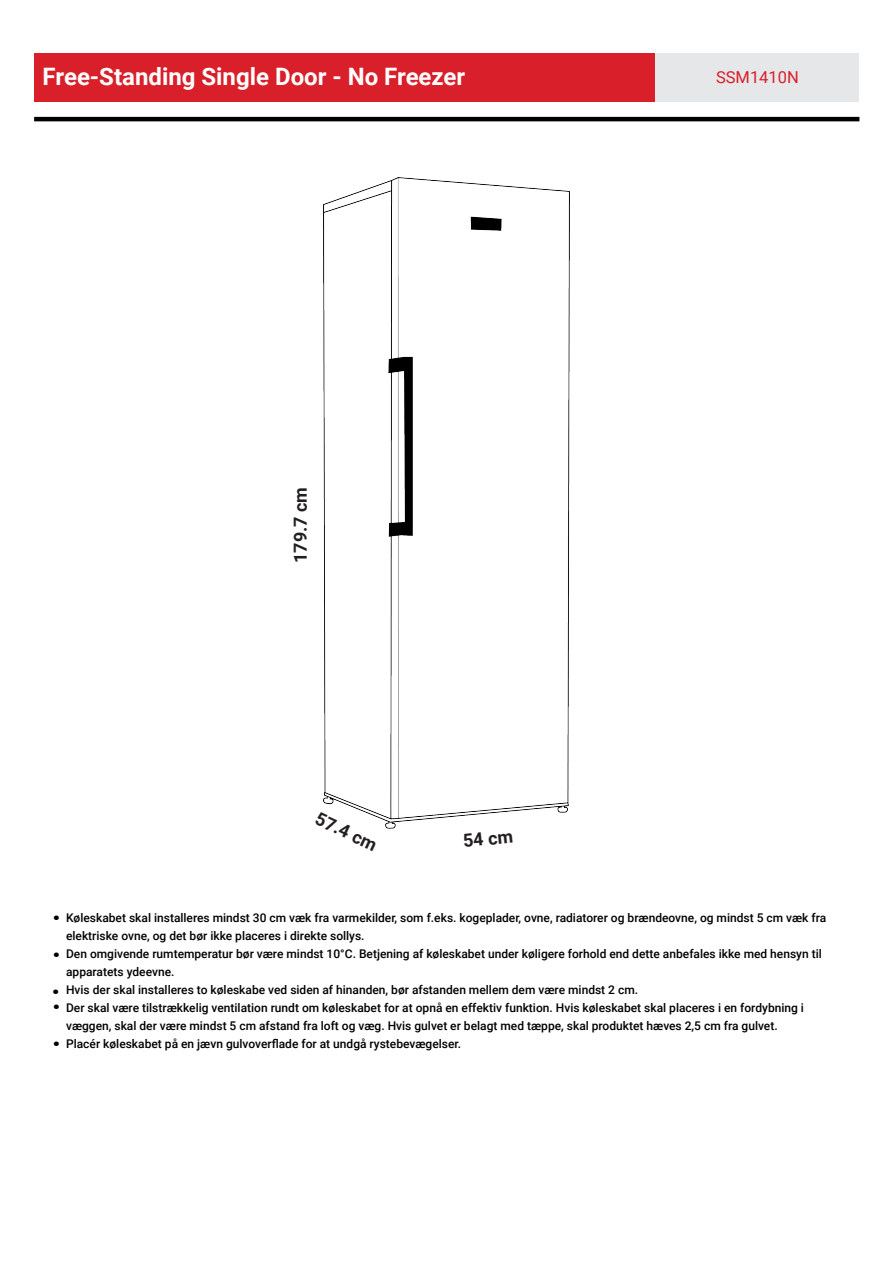
<style>
.page{position:relative;width:893px;height:1263px;background:#fff}
.page>*{position:absolute;margin:0;border:0;box-sizing:border-box;transform-origin:0 0}
.t1{font:900 27px "Roboto";color:#000}
.t2{font:700 24px "Roboto";color:#fff}
.t3{font:700 18px "Roboto";color:#231f20}
.t4{font:16.5px "Roboto";color:#d91f2a}
.t5{font:500 12px/18px "Roboto";color:#000}
</style>
<div class="page">
<div style="left:34px;top:54px;width:621px;height:48px;background:#d91f2a"></div>
<div style="left:655px;top:54px;width:204px;height:48px;background:#e6e7e9"></div>
<hr style="left:34px;top:117px;width:825px;height:4px;background:#000">
<img style="left:324px;top:178px;width:245px;height:650px">
<p class="t2" style="left:43px;top:59px;width:424px">Free-Standing Single Door - No Freezer</p>
<p class="t4" style="left:716px;top:65px;width:84px">SSM1410N</p>
<p class="t3" style="left:288px;top:563px;width:78px;rotate:-90deg">179.7 cm</p>
<p class="t3" style="left:322px;top:806px;width:67px;rotate:25deg">57.4 cm</p>
<p class="t3" style="left:462px;top:828px;width:52px;rotate:-6deg">54 cm</p>
<p class="t5" style="left:66px;top:908px;width:762px">Køleskabet skal installeres mindst 30 cm væk fra varmekilder, som f.eks. kogeplader, ovne, radiatorer og brændeovne, og mindst 5 cm væk fra elektriske ovne, og det bør ikke placeres i direkte sollys.</p>
<p class="t5" style="left:66px;top:944px;width:757px">Den omgivende rumtemperatur bør være mindst 10°C. Betjening af køleskabet under køligere forhold end dette anbefales ikke med hensyn til apparatets ydeevne.</p>
<p class="t5" style="left:66px;top:980px;width:574px">Hvis der skal installeres to køleskabe ved siden af hinanden, bør afstanden mellem dem være mindst 2 cm.</p>
<p class="t5" style="left:66px;top:998px;width:739px">Der skal være tilstrækkelig ventilation rundt om køleskabet for at opnå en effektiv funktion. Hvis køleskabet skal placeres i en fordybning i</p>
<p class="t5" style="left:66px;top:1016px;width:713px">væggen, skal der være mindst 5 cm afstand fra loft og væg. Hvis gulvet er belagt med tæppe, skal produktet hæves 2,5 cm fra gulvet.</p>
<p class="t5" style="left:66px;top:1034px;width:396px">Placér køleskabet på en jævn gulvoverflade for at undgå rystebevægelser.</p>
<p class="t1" style="left:52px;top:892px;width:10px">.</p>
<p class="t1" style="left:52px;top:928px;width:10px">.</p>
<p class="t1" style="left:52px;top:965px;width:10px">.</p>
<p class="t1" style="left:52px;top:981px;width:10px">.</p>
<p class="t1" style="left:52px;top:1017px;width:10px">.</p>
</div>
